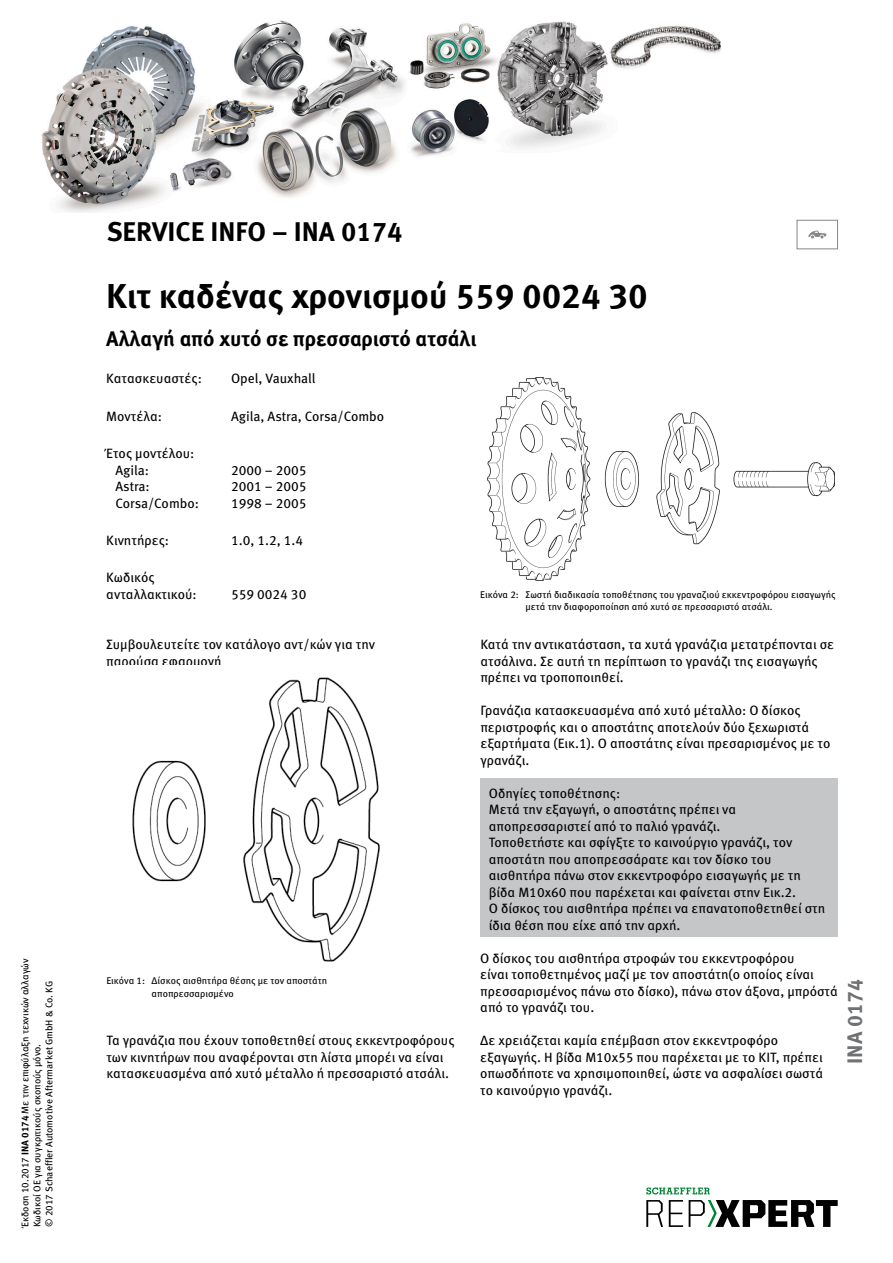
<style>
.page{position:relative;width:893px;height:1263px;background:#fff}
.page>*{position:absolute;margin:0;border:0;box-sizing:border-box;transform-origin:0 0}
.t1{font:700 34.5px "Meta Pro";color:#000}
.t2{font:700 27px "Meta Pro";color:#000}
.t3{font:700 21px "Meta Pro";color:#000}
.t4{font:700 21px "Meta Pro";color:#6f7172}
.t5{font:13.5px/16.5px "Meta Pro";color:#000}
.t6{font:9.75px/12.8px "Meta Pro";color:#000}
.s1{font-weight:700}
</style>
<div class="page">
<img style="left:487px;top:377px;width:349px;height:204px">
<div style="left:480px;top:778px;width:358px;height:159px;background:#c5c6c7"></div>
<img style="left:132px;top:677px;width:248px;height:285px">
<div style="left:797px;top:220px;width:41px;height:29px;border:1px solid #868789"></div>
<svg style="left:808px;top:231px;width:18px;height:7px"></svg>
<img style="left:42px;top:20px;width:679px;height:193px">
<svg style="left:646px;top:1200px;width:17px;height:27px"></svg>
<svg style="left:669px;top:1200px;width:14px;height:27px"></svg>
<svg style="left:689px;top:1200px;width:149px;height:27px"></svg>
<svg style="left:646px;top:1187px;width:64px;height:7px"></svg>
<p class="t6" style="left:19px;top:1227px;width:270px;line-height:12px;rotate:-90deg">Έκδοση 10.2017 <span class="s1">INA 0174</span> Με την επιφύλαξη τεχνικών αλλαγών<br>Κωδικοί ΟΕ για συγκριτικούς σκοπούς μόνο.<br>© 2017 Schaeffler Automotive Aftermarket GmbH &amp; Co. KG</p>
<h2 class="t2" style="left:107px;top:210px;width:297px">SERVICE INFO – INA 0174</h2>
<h1 class="t1" style="left:106px;top:269px;width:543px">Κιτ καδένας χρονισμού 559 0024 30</h1>
<h3 class="t3" style="left:106px;top:323px;width:372px">Αλλαγή από χυτό σε πρεσσαριστό ατσάλι</h3>
<p class="t5" style="left:106px;top:369px;width:97px">Κατασκευαστές:</p>
<p class="t5" style="left:231px;top:369px;width:86px">Opel, Vauxhall</p>
<p class="t5" style="left:106px;top:407px;width:57px">Μοντέλα:</p>
<p class="t5" style="left:231px;top:407px;width:155px">Agila, Astra, Corsa/Combo</p>
<p class="t5" style="left:115px;top:444px;width:85px;text-indent:-9px">Έτος μοντέλου:<br>Agila:<br>Astra:<br>Corsa/Combo:</p>
<p class="t5" style="left:231px;top:461px;width:77px;text-align:justify">2000 – 2005<br>2001 – 2005<br>1998 – 2005</p>
<p class="t5" style="left:106px;top:531px;width:64px">Κινητήρες:</p>
<p class="t5" style="left:231px;top:531px;width:74px">1.0, 1.2, 1.4</p>
<p class="t5" style="left:106px;top:568px;width:92px">Κωδικός ανταλλακτικού:</p>
<p class="t5" style="left:231px;top:585px;width:77px">559 0024 30</p>
<p class="t5" style="left:106px;top:635px;width:270px">Συμβουλευτείτε τον κατάλογο αντ/κών για την παρούσα εφαρμογή</p>
<p class="t6" style="left:152px;top:973px;width:177px;text-indent:-45px">Εικόνα 1: Δίσκος αισθητήρα θέσης με τον αποστάτη αποπρεσσαρισμένο</p>
<p class="t5" style="left:106px;top:1031px;width:350px">Τα γρανάζια που έχουν τοποθετηθεί στους εκκεντροφόρους των κινητήρων που αναφέρονται στη λίστα μπορέι να είναι κατασκευασμένα από χυτό μέταλλο ή πρεσσαριστό ατσάλι.</p>
<p class="t6" style="left:525px;top:587px;width:312px;text-indent:-45px">Εικόνα 2: Σωστή διαδικασία τοποθέτησης του γραναζιού εκκεντροφόρου εισαγωγής μετά την διαφοροποίηση από χυτό σε πρεσσαριστό ατσάλι.</p>
<p class="t5" style="left:480px;top:635px;width:355px">Κατά την αντικατάσταση, τα χυτά γρανάζια μετατρέπονται σε ατσάλινα. Σε αυτή τη περίπτωση το γρανάζι της εισαγωγής πρέπει να τροποποιηθεί.</p>
<p class="t5" style="left:480px;top:701px;width:352px">Γρανάζια κατασκευασμένα από χυτό μέταλλο: Ο δίσκος περιστροφής και ο αποστάτης αποτελούν δύο ξεχωριστά εξαρτήματα (Εικ.1). Ο αποστάτης είναι πρεσαρισμένος με το γρανάζι.</p>
<p class="t5" style="left:489px;top:784px;width:338px">Οδηγίες τοποθέτησης:<br>Μετά την εξαγωγή, ο αποστάτης πρέπει να αποπρεσσαριστεί από το παλιό γρανάζι.<br>Τοποθετήστε και σφίγξτε το καινούργιο γρανάζι, τον αποστάτη που αποπρεσσάρατε και τον δίσκο του αισθητήρα πάνω στον εκκεντροφόρο εισαγωγής με τη βίδα M10x60 που παρέχεται και φαίνεται στην Εικ.2.<br>Ο δίσκος του αισθητήρα πρέπει να επανατοποθετηθεί στη ίδια θέση που είχε από την αρχή.</p>
<p class="t5" style="left:480px;top:949px;width:359px">Ο δίσκος του αισθητήρα στροφών του εκκεντροφόρου<br>είναι τοποθετημένος μαζί με τον αποστάτη(ο οποίος είναι πρεσσαρισμένος πάνω στο δίσκο), πάνω στον άξονα, μπρόστά από το γρανάζι του.</p>
<p class="t5" style="left:480px;top:1031px;width:344px">Δε χρειάζεται καμία επέμβαση στον εκκεντροφόρο εξαγωγής. Η βίδα M10x55 που παρέχεται με το ΚΙΤ, πρέπει οπωσδήποτε να χρησιμοποιηθεί, ώστε να ασφαλίσει σωστά το καινούργιο γρανάζι.</p>
<h3 class="t4" style="left:838px;top:1064px;width:86px;rotate:-90deg">INA 0174</h3>
</div>
